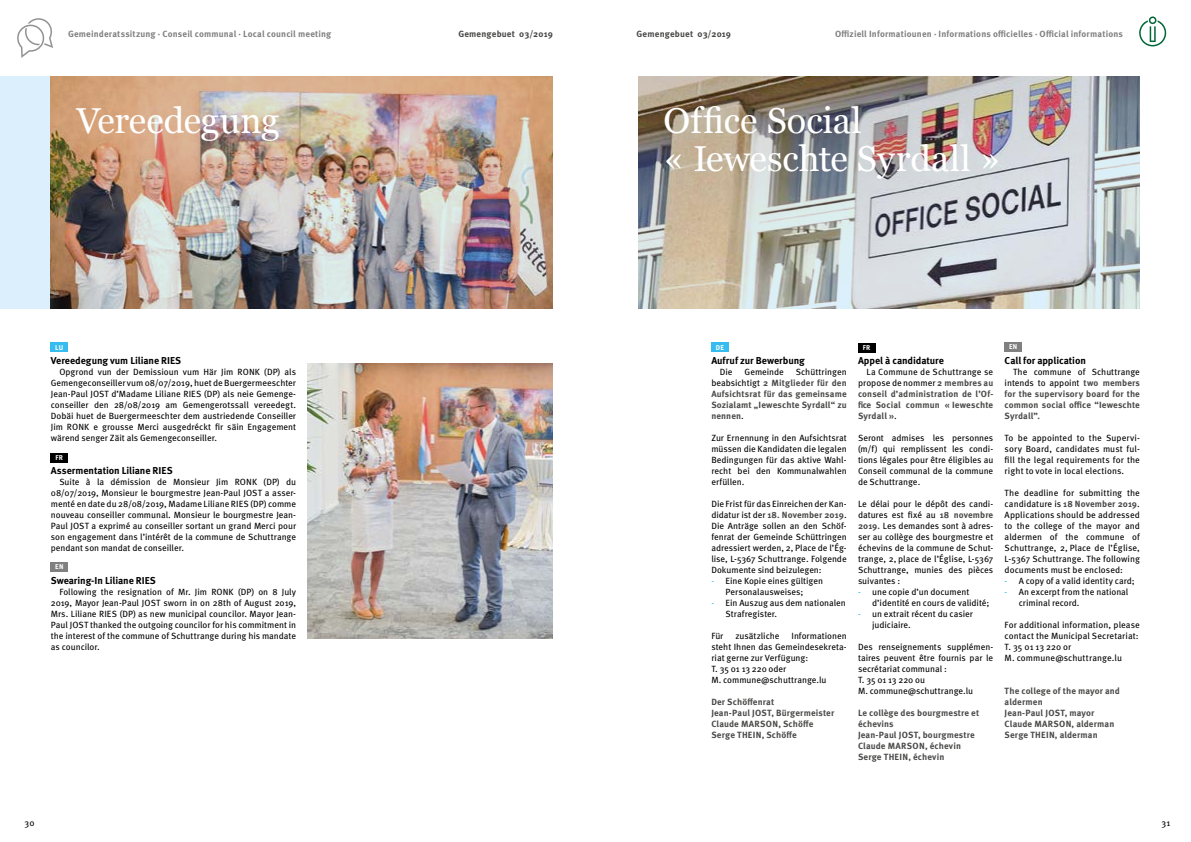
<style>
.page{position:relative;width:1191px;height:842px;background:#fff}
.page>*{position:absolute;margin:0;border:0;box-sizing:border-box;transform-origin:0 0}
.t1{font:36px/38px "Georgia";color:#fff}
.t2{font:700 10px "Meta OT";letter-spacing:-.01em;color:#000}
.t3{font:9px/11px "Meta OT";color:#000;text-align:justify}
.t4{font:700 9px/11px "Meta OT";letter-spacing:.015em;color:#4a4a49;text-align:justify}
.t5{font:700 9px "Meta OT";letter-spacing:.015em;color:#818080}
.t6{font:700 9px "Meta OT";letter-spacing:.02em;color:#474746}
.t7{font:700 7px "Meta OT";letter-spacing:.03em;color:#fff}
.s1{font-weight:400;color:#000}
.s2{font-weight:700;color:#4a4a49}
.s3{color:#36bcee}
</style>
<div class="page">
<svg style="left:1139px;top:16px;width:27px;height:30px"></svg>
<svg style="left:17px;top:18px;width:36px;height:40px"></svg>
<img style="left:638px;top:77px;width:502px;height:232px">
<img style="left:0;top:77px;width:553px;height:232px">
<div style="left:51px;top:342px;width:17px;height:10px;background:#36bcee"></div>
<div style="left:51px;top:453px;width:17px;height:10px;background:#000"></div>
<div style="left:51px;top:562px;width:17px;height:10px;background:#818080"></div>
<div style="left:711px;top:342px;width:17px;height:10px;background:#36bcee"></div>
<img style="left:308px;top:364px;width:245px;height:275px">
<div style="left:858px;top:343px;width:17px;height:10px;background:#000"></div>
<div style="left:1004px;top:342px;width:17px;height:10px;background:#818080"></div>
<p class="t5" style="left:68px;top:28px;width:265px">Gemeinderatssitzung · Conseil communal · Local council meeting</p>
<p class="t6" style="left:458px;top:28px;width:96px">Gemengebuet 03/2019</p>
<p class="t6" style="left:636px;top:28px;width:96px">Gemengebuet 03/2019</p>
<p class="t5" style="left:835px;top:28px;width:289px">Offiziell Informatiounen · Informations officielles · Official informations</p>
<h1 class="t1" style="left:76px;top:101px;width:205px">Vereedegung</h1>
<h1 class="t1" style="left:663px;top:101px;width:339px">Office Social<br>« Ieweschte Syrdall »</h1>
<p class="t7" style="left:55px;top:343px;width:10px">LU</p>
<p class="t2" style="left:51px;top:354px;width:132px">Vereedegung vum Liliane RIES</p>
<p class="t3" style="left:51px;top:366px;width:247px;text-indent:9px">Opgrond vun der Demissioun vum Här Jim RONK (DP) als Gemengeconseiller vum 08/07/2019, huet de Buergermeeschter Jean-Paul JOST d’Madame Liliane RIES (DP) als neie Gemenge&shy;conseiller den 28/08/2019 am Gemengerotssall vereedegt.<br>Dobäi huet de Buergermeeschter dem austriedende Conseiller Jim RONK e grousse Merci ausgedréckt fir säin Engagement wärend senger Zäit als Gemengeconseiller.</p>
<p class="t2" style="left:51px;top:464px;width:123px">Assermentation Liliane RIES</p>
<p class="t3" style="left:51px;top:476px;width:247px;text-indent:9px">Suite à la démission de Monsieur Jim RONK (DP) du 08/07/2019, Monsieur le bourgmestre Jean-Paul JOST a asser&shy;menté en date du 28/08/2019, Madame Liliane RIES (DP) comme nouveau conseiller communal. Monsieur le bourgmestre Jean-Paul JOST a exprimé au conseiller sortant un grand Merci pour son engagement dans l’intérêt de la commune de Schuttrange pendant son mandat de conseiller.</p>
<p class="t2" style="left:51px;top:574px;width:107px">Swearing-In Liliane RIES</p>
<p class="t3" style="left:51px;top:586px;width:247px;text-indent:9px">Following the resignation of Mr. Jim RONK (DP) on 8 July 2019, Mayor Jean-Paul JOST sworn in on 28th of August 2019, Mrs. Liliane RIES (DP) as new municipal councilor. Mayor Jean-Paul JOST thanked the outgoing councilor for his commitment in the interest of the commune of Schuttrange during his mandate as councilor.</p>
<p class="t7" style="left:56px;top:453px;width:9px">FR</p>
<p class="t7" style="left:55px;top:563px;width:10px">EN</p>
<p class="t3" style="left:25px;top:817px;width:12px">30</p>
<p class="t7" style="left:716px;top:343px;width:10px">DE</p>
<p class="t2" style="left:711px;top:354px;width:95px">Aufruf zur Bewerbung</p>
<p class="t3" style="left:720px;top:366px;width:14px">Die</p>
<p class="t3" style="left:744px;top:366px;width:41px">Gemeinde</p>
<p class="t4" style="left:711px;top:366px;width:137px;text-indent:84px"><span class="s1">Schüttringen beabsichtigt</span> 2 Mitglieder für den Aufsichtsrat für das gemeinsame Sozialamt „Ieweschte Syrdall“ zu nennen<span class="s1">.</span></p>
<p class="t3" style="left:711px;top:432px;width:137px">Zur Ernennung in den Aufsichtsrat müssen die Kandidaten die legalen Bedingungen für das aktive Wahl&shy;recht bei den Kommunalwahlen erfüllen.</p>
<p class="t3" style="left:711px;top:498px;width:137px">Die Frist für das Einreichen der Kan&shy;didatur ist der <span class="s2">18. November 2019</span>.<br>Die Anträge sollen an den Schöf&shy;fenrat der Gemeinde Schüttringen adressiert werden, 2, Place de l’Ég&shy;lise, L-5367 Schuttrange. Folgende Dokumente sind beizulegen:</p>
<p class="t3" style="left:711px;top:575px;width:113px;text-align:center"><span class="s3">-</span> Eine Kopie eines gültigen<br>Personalausweises;</p>
<p class="t3" style="left:725px;top:597px;width:122px;text-indent:-14px"><span class="s3">-</span> Ein Auszug aus dem nationalen<br>Strafregister.</p>
<p class="t3" style="left:711px;top:630px;width:14px">Für</p>
<p class="t3" style="left:735px;top:630px;width:46px">zusätzliche</p>
<p class="t3" style="left:711px;top:630px;width:137px;text-align:left;text-indent:80px">Informationen steht Ihnen das Gemeindesekreta&shy;riat gerne zur Verfügung:<br>T. 35 01 13 220 oder<br>M. commune@schuttrange.lu</p>
<p class="t4" style="left:711px;top:696px;width:124px;text-align:left">Der Schöffenrat<br>Jean-Paul JOST, Bürgermeister<br>Claude MARSON, Schöffe<br>Serge THEIN, Schöffe</p>
<p class="t7" style="left:862px;top:343px;width:9px">FR</p>
<p class="t2" style="left:858px;top:354px;width:87px">Appel à candidature</p>
<p class="t4" style="left:858px;top:366px;width:137px;text-indent:9px"><span class="s1">La Commune de Schuttrange se propose de nommer</span> 2 membres au conseil d’administration de l’Of&shy;fice Social commun « Ieweschte Syrdall »<span class="s1">.</span></p>
<p class="t3" style="left:858px;top:432px;width:137px">Seront admises les personnes (m/f) qui remplissent les condi&shy;tions légales pour être éligibles au Conseil communal de la commune de Schuttrange.</p>
<p class="t3" style="left:858px;top:498px;width:137px">Le délai pour le dépôt des candi&shy;datures est fixé au <span class="s2">18 novembre 2019.</span> Les demandes sont à adres&shy;ser au collège des bourgmestre et échevins de la commune de Schut&shy;trange, 2, place de l’Église, L-5367<br>Schuttrange, munies des pièces suivantes :</p>
<p class="t3" style="left:872px;top:586px;width:119px;text-indent:-14px"><span class="s3">-</span> une copie d’un document d’identité en cours de validité;</p>
<p class="t3" style="left:872px;top:608px;width:102px;text-indent:-14px"><span class="s3">-</span> un extrait récent du casier judiciaire.</p>
<p class="t3" style="left:858px;top:641px;width:137px;text-align:left">Des renseignements supplémen&shy;taires peuvent être fournis par le secrétariat communal :<br>T. 35 01 13 220 ou<br>M. commune@schuttrange.lu</p>
<p class="t4" style="left:858px;top:707px;width:123px;text-align:left">Le collège des bourgmestre et échevins<br>Jean-Paul JOST, bourgmestre<br>Claude MARSON, échevin<br>Serge THEIN, échevin</p>
<p class="t7" style="left:1009px;top:343px;width:10px">EN</p>
<p class="t2" style="left:1004px;top:354px;width:83px">Call for application</p>
<p class="t4" style="left:1004px;top:366px;width:137px;text-indent:9px"><span class="s1">The commune of Schuttrange intends to appoint</span> two members for the supervisory board for the common social office “Ieweschte Syrdall”.</p>
<p class="t3" style="left:1004px;top:432px;width:137px">To be appointed to the Supervi&shy;sory Board, candidates must ful&shy;fill the legal requirements for the right to vote in local elections.</p>
<p class="t3" style="left:1004px;top:487px;width:137px">The deadline for submitting the candidature is <span class="s2">18 November 2019</span>.<br>Applications should be addressed to the college of the mayor and aldermen of the commune of Schuttrange, 2, Place de l’Église, L-5367 Schuttrange. The following documents must be enclosed:</p>
<p class="t3" style="left:1004px;top:575px;width:131px"><span class="s3">-</span> A copy of a valid identity card;</p>
<p class="t3" style="left:1018px;top:586px;width:111px;text-indent:-14px"><span class="s3">-</span> An excerpt from the national criminal record.</p>
<p class="t3" style="left:1004px;top:619px;width:137px;text-align:left">For additional information, please contact the Municipal Secretariat:<br>T. 35 01 13 220 or<br>M. commune@schuttrange.lu</p>
<p class="t4" style="left:1004px;top:685px;width:117px;text-align:left">The college of the mayor and aldermen<br>Jean-Paul JOST, mayor<br>Claude MARSON, alderman<br>Serge THEIN, alderman</p>
<p class="t3" style="left:1161px;top:817px;width:10px">31</p>
</div>
